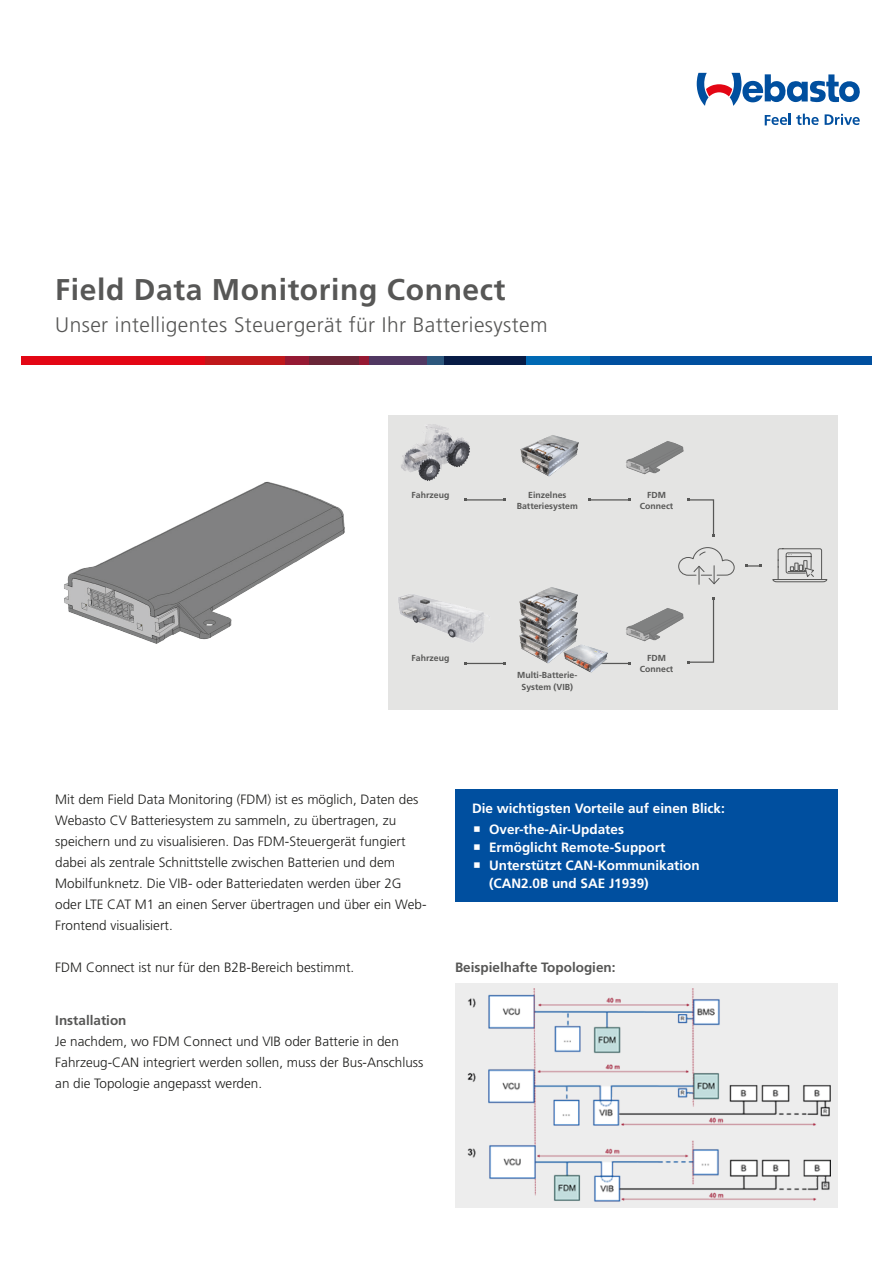
<style>
.page{position:relative;width:893px;height:1263px;background:#fff}
.page>*{position:absolute;margin:0;border:0;box-sizing:border-box;transform-origin:0 0}
.Headline_20pt{font:700 30px "Frutiger";letter-spacing:.02em;color:#575756}
.Headline_20pt-2{font:300 21px "Frutiger";letter-spacing:.02em;color:#575756}
.Copy{font:300 13.5px/21px "Frutiger";color:#1d1d1b}
.Copy_Bullets_Neg{font:700 13.5px/18px "Frutiger";color:#fff}
.Copy-2{font:700 13.5px "Frutiger";color:#575756}
.Overline_Table_bold{font:700 8.7px/11.4px "Frutiger";color:#575756;text-align:center}
</style>
<div class="page">
<div style="left:388px;top:416px;width:450px;height:294px;background:#e4e4e3"></div>
<img style="left:64px;top:481px;width:281px;height:163px">
<img style="left:626px;top:441px;width:58px;height:34px">
<img style="left:626px;top:608px;width:58px;height:33px">
<img style="left:398px;top:594px;width:90px;height:48px">
<hr style="left:590px;top:663px;width:39px;height:1px;background:#575756">
<hr style="left:590px;top:499px;width:39px;height:1px;background:#575756">
<svg style="left:745px;top:565px;width:17px;height:2px"></svg>
<svg style="left:687px;top:499px;width:28px;height:37px"></svg>
<svg style="left:687px;top:597px;width:28px;height:66px"></svg>
<hr style="left:465px;top:663px;width:40px;height:1px;background:#575756">
<hr style="left:465px;top:499px;width:40px;height:1px;background:#575756">
<svg style="left:678px;top:547px;width:57px;height:38px"></svg>
<svg style="left:772px;top:548px;width:56px;height:35px"></svg>
<img style="left:520px;top:435px;width:59px;height:42px">
<img style="left:522px;top:649px;width:35px;height:15px">
<img style="left:519px;top:631px;width:59px;height:18px">
<img style="left:519px;top:587px;width:59px;height:44px">
<img style="left:557px;top:642px;width:57px;height:31px">
<img style="left:401px;top:424px;width:69px;height:57px">
<div style="left:21px;top:356px;width:184px;height:8px;background:#e30614"></div>
<div style="left:205px;top:356px;width:80px;height:8px;background:#c0181b"></div>
<div style="left:285px;top:356px;width:24px;height:8px;background:#961933"></div>
<div style="left:309px;top:356px;width:50px;height:8px;background:#6a2638"></div>
<div style="left:359px;top:356px;width:10px;height:8px;background:#961933"></div>
<div style="left:369px;top:356px;width:57px;height:8px;background:#513862"></div>
<div style="left:426px;top:356px;width:18px;height:8px;background:#2d577d"></div>
<div style="left:444px;top:356px;width:82px;height:8px;background:#071c46"></div>
<div style="left:526px;top:356px;width:64px;height:8px;background:#0069b4"></div>
<div style="left:590px;top:356px;width:282px;height:8px;background:#004f9f"></div>
<div style="left:455px;top:983px;width:383px;height:225px;background:#ededed"></div>
<img style="left:467px;top:988px;width:364px;height:214px">
<svg style="left:765px;top:114px;width:54px;height:11px"></svg>
<svg style="left:825px;top:114px;width:35px;height:11px"></svg>
<svg style="left:697px;top:73px;width:163px;height:33px"></svg>
<div style="left:455px;top:790px;width:383px;height:112px;background:#004f9f"></div>
<p class="Headline_20pt" style="left:55px;top:272px;width:452px">Field Data Monitoring Connect</p>
<p class="Headline_20pt-2" style="left:55px;top:313px;width:494px">Unser intelligentes Steuergerät für Ihr Batteriesystem</p>
<p class="Overline_Table_bold" style="left:412px;top:489px;width:39px">Fahrzeug</p>
<p class="Overline_Table_bold" style="left:517px;top:489px;width:63px">Einzelnes<br>Batteriesystem</p>
<p class="Overline_Table_bold" style="left:412px;top:652px;width:39px">Fahrzeug</p>
<p class="Overline_Table_bold" style="left:517px;top:670px;width:62px">Multi-Batterie-<br>System (VIB)</p>
<p class="Overline_Table_bold" style="left:640px;top:489px;width:35px">FDM<br>Connect</p>
<p class="Overline_Table_bold" style="left:640px;top:652px;width:35px">FDM<br>Connect</p>
<p class="Copy" style="left:55px;top:789px;width:373px">Mit dem Field Data Monitoring (FDM) ist es möglich, Daten des Webasto CV Batteriesystem zu sammeln, zu übertragen, zu speichern und zu visualisieren. Das FDM-Steuergerät fungiert dabei als zentrale Schnittstelle zwischen Batterien und dem Mobilfunknetz. Die VIB- oder Batteriedaten werden über 2G oder LTE CAT M1 an einen Server übertragen und über ein Web-Frontend visualisiert.</p>
<p class="Copy" style="left:55px;top:957px;width:301px">FDM Connect ist nur für den B2B-Bereich bestimmt.</p>
<p class="Copy-2" style="left:55px;top:1012px;width:73px">Installation</p>
<p class="Copy" style="left:55px;top:1031px;width:370px">Je nachdem, wo FDM Connect und VIB oder Batterie in den<br>Fahrzeug-CAN integriert werden sollen, muss der Bus-Anschluss an die Topologie angepasst werden.</p>
<p class="Copy_Bullets_Neg" style="left:472px;top:799px;width:254px">Die wichtigsten Vorteile auf einen Blick:</p>
<p class="Copy_Bullets_Neg" style="left:489px;top:820px;width:137px">Over-the-Air-Updates</p>
<p class="Copy_Bullets_Neg" style="left:489px;top:838px;width:178px">Ermöglicht Remote-Support</p>
<p class="Copy_Bullets_Neg" style="left:489px;top:856px;width:212px">Unterstützt CAN-Kommunikation (CAN2.0B und SAE J1939)</p>
<p class="Copy-2" style="left:455px;top:960px;width:162px">Beispielhafte Topologien:</p>
</div>
